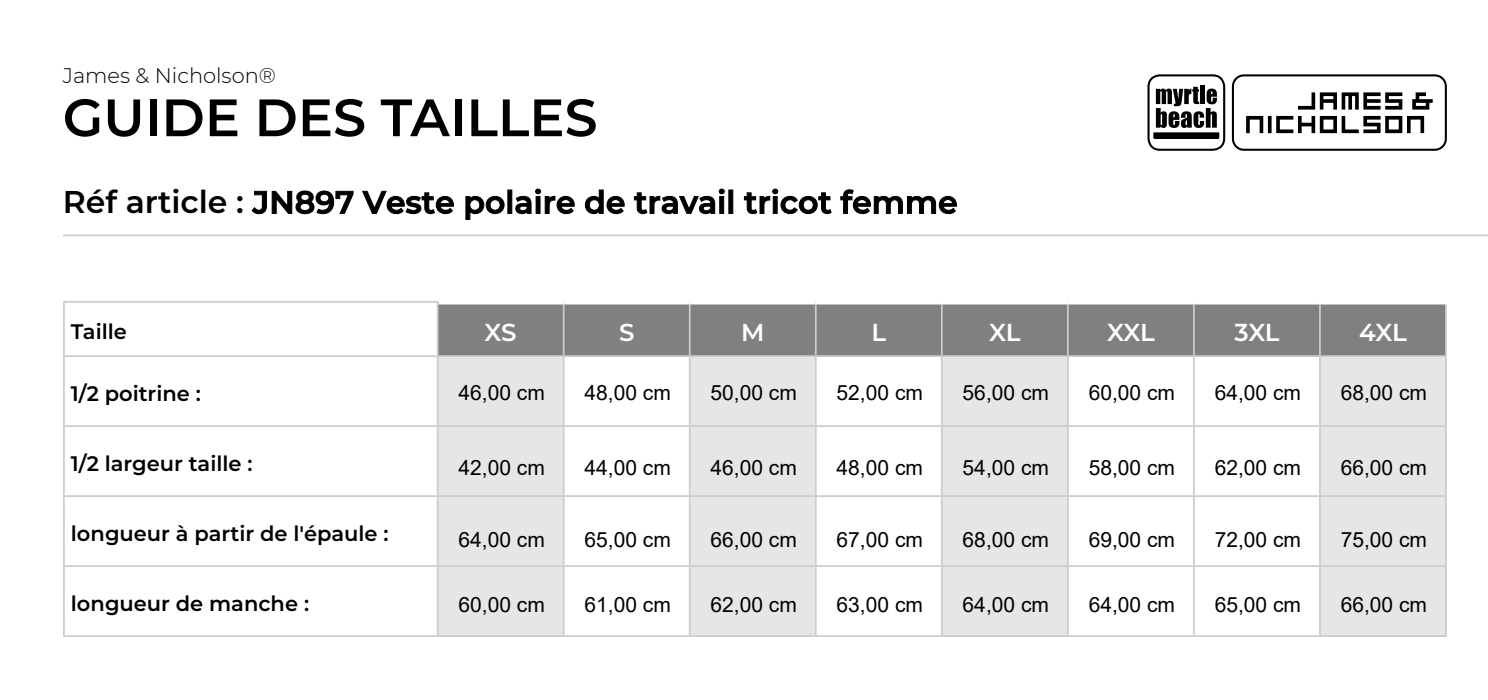
<style>
.page{position:relative;width:1488px;height:700px;background:#fff}
.page>*{position:absolute;margin:0;border:0;box-sizing:border-box;transform-origin:0 0}
.t1{font:600 52.5px "Montserrat";color:#000}
.t2{font:600 31.5px "Montserrat";color:#000}
.t3{font:600 24.5px "Montserrat";letter-spacing:-.02em;color:#fff}
.t4{font:21px "Arial";color:#000}
.t5{font:600 21px "Montserrat";color:#000}
.t6{font:300 21px "Montserrat";color:#000}
</style>
<div class="page">
<div style="left:1231px;top:74px;width:215px;height:77px;border:2px solid #000;border-radius:11px"></div>
<svg style="left:1246px;top:116px;width:17px;height:17px"></svg>
<svg style="left:1267px;top:116px;width:4px;height:17px"></svg>
<svg style="left:1276px;top:116px;width:148px;height:17px"></svg>
<svg style="left:1298px;top:92px;width:104px;height:18px"></svg>
<svg style="left:1412px;top:92px;width:20px;height:18px"></svg>
<div style="left:1147px;top:74px;width:78px;height:77px;border:2px solid #000;border-radius:11px"></div>
<hr style="left:1200px;top:85px;width:4px;height:19px;background:#000">
<div style="left:1153px;top:132px;width:66px;height:7px;background:#000"></div>
<svg style="left:1155px;top:87px;width:62px;height:41px"></svg>
<div style="left:438px;top:304px;width:1007px;height:51px;background:#808080"></div>
<svg style="left:438px;top:357px;width:1007px;height:278px;fill:#e6e6e6"></svg>
<svg style="left:1194px;top:357px;width:125px;height:278px"></svg>
<hr style="left:941px;top:357px;width:1px;height:68px;background:#ccc">
<hr style="left:1067px;top:357px;width:1px;height:68px;background:#ccc">
<hr style="left:1193px;top:357px;width:1px;height:68px;background:#ccc">
<hr style="left:816px;top:425px;width:126px;height:2px;background:#ccc">
<hr style="left:942px;top:425px;width:126px;height:2px;background:#ccc">
<hr style="left:941px;top:427px;width:1px;height:68px;background:#ccc">
<hr style="left:1068px;top:425px;width:126px;height:2px;background:#ccc">
<hr style="left:1067px;top:427px;width:1px;height:68px;background:#ccc">
<hr style="left:1194px;top:425px;width:126px;height:2px;background:#ccc">
<hr style="left:1193px;top:427px;width:1px;height:68px;background:#ccc">
<hr style="left:816px;top:495px;width:126px;height:2px;background:#ccc">
<hr style="left:942px;top:495px;width:126px;height:2px;background:#ccc">
<hr style="left:941px;top:497px;width:1px;height:68px;background:#ccc">
<hr style="left:1068px;top:495px;width:126px;height:2px;background:#ccc">
<hr style="left:1067px;top:497px;width:1px;height:68px;background:#ccc">
<hr style="left:1194px;top:495px;width:126px;height:2px;background:#ccc">
<hr style="left:1193px;top:497px;width:1px;height:68px;background:#ccc">
<hr style="left:816px;top:565px;width:126px;height:2px;background:#ccc">
<hr style="left:942px;top:565px;width:126px;height:2px;background:#ccc">
<hr style="left:941px;top:567px;width:1px;height:68px;background:#ccc">
<hr style="left:1068px;top:565px;width:126px;height:2px;background:#ccc">
<hr style="left:1067px;top:567px;width:1px;height:68px;background:#ccc">
<hr style="left:1194px;top:565px;width:126px;height:2px;background:#ccc">
<hr style="left:1193px;top:567px;width:1px;height:68px;background:#ccc">
<hr style="left:816px;top:635px;width:126px;height:2px;background:#ccc">
<hr style="left:942px;top:635px;width:126px;height:2px;background:#ccc">
<hr style="left:1068px;top:635px;width:126px;height:2px;background:#ccc">
<hr style="left:1194px;top:635px;width:126px;height:2px;background:#ccc">
<hr style="left:689px;top:357px;width:1px;height:68px;background:#ccc">
<hr style="left:815px;top:357px;width:1px;height:68px;background:#ccc">
<hr style="left:438px;top:425px;width:126px;height:2px;background:#ccc">
<hr style="left:564px;top:425px;width:126px;height:2px;background:#ccc">
<hr style="left:690px;top:425px;width:126px;height:2px;background:#ccc">
<hr style="left:689px;top:427px;width:1px;height:68px;background:#ccc">
<hr style="left:815px;top:427px;width:1px;height:68px;background:#ccc">
<hr style="left:438px;top:495px;width:126px;height:2px;background:#ccc">
<hr style="left:564px;top:495px;width:126px;height:2px;background:#ccc">
<hr style="left:690px;top:495px;width:126px;height:2px;background:#ccc">
<hr style="left:689px;top:497px;width:1px;height:68px;background:#ccc">
<hr style="left:815px;top:497px;width:1px;height:68px;background:#ccc">
<hr style="left:438px;top:565px;width:126px;height:2px;background:#ccc">
<hr style="left:564px;top:565px;width:126px;height:2px;background:#ccc">
<hr style="left:690px;top:565px;width:126px;height:2px;background:#ccc">
<hr style="left:689px;top:567px;width:1px;height:68px;background:#ccc">
<hr style="left:815px;top:567px;width:1px;height:68px;background:#ccc">
<hr style="left:438px;top:635px;width:126px;height:2px;background:#ccc">
<hr style="left:564px;top:635px;width:126px;height:2px;background:#ccc">
<hr style="left:690px;top:635px;width:126px;height:2px;background:#ccc">
<hr style="left:689px;top:304px;width:1px;height:51px;background:#ccc">
<hr style="left:815px;top:304px;width:1px;height:51px;background:#ccc">
<hr style="left:941px;top:304px;width:1px;height:51px;background:#ccc">
<hr style="left:1067px;top:304px;width:1px;height:51px;background:#ccc">
<hr style="left:1193px;top:304px;width:1px;height:51px;background:#ccc">
<hr style="left:1319px;top:304px;width:1px;height:51px;background:#ccc">
<hr style="left:1445px;top:304px;width:1px;height:51px;background:#ccc">
<hr style="left:438px;top:355px;width:126px;height:2px;background:#ccc">
<hr style="left:564px;top:355px;width:126px;height:2px;background:#ccc">
<hr style="left:690px;top:355px;width:126px;height:2px;background:#ccc">
<hr style="left:816px;top:355px;width:126px;height:2px;background:#ccc">
<hr style="left:942px;top:355px;width:126px;height:2px;background:#ccc">
<hr style="left:1068px;top:355px;width:126px;height:2px;background:#ccc">
<hr style="left:1194px;top:355px;width:126px;height:2px;background:#ccc">
<hr style="left:1320px;top:355px;width:126px;height:2px;background:#ccc">
<hr style="left:63px;top:357px;width:2px;height:68px;background:#ccc">
<hr style="left:437px;top:357px;width:1px;height:68px;background:#ccc">
<hr style="left:563px;top:357px;width:1px;height:68px;background:#ccc">
<hr style="left:63px;top:425px;width:375px;height:2px;background:#ccc">
<hr style="left:63px;top:427px;width:2px;height:68px;background:#ccc">
<hr style="left:437px;top:427px;width:1px;height:68px;background:#ccc">
<hr style="left:563px;top:427px;width:1px;height:68px;background:#ccc">
<hr style="left:63px;top:495px;width:375px;height:2px;background:#ccc">
<hr style="left:63px;top:497px;width:2px;height:68px;background:#ccc">
<hr style="left:437px;top:497px;width:1px;height:68px;background:#ccc">
<hr style="left:563px;top:497px;width:1px;height:68px;background:#ccc">
<hr style="left:63px;top:565px;width:375px;height:2px;background:#ccc">
<hr style="left:63px;top:567px;width:2px;height:68px;background:#ccc">
<hr style="left:437px;top:567px;width:1px;height:68px;background:#ccc">
<hr style="left:563px;top:567px;width:1px;height:68px;background:#ccc">
<hr style="left:63px;top:635px;width:375px;height:2px;background:#ccc">
<hr style="left:63px;top:301px;width:375px;height:2px;background:#ccc">
<hr style="left:63px;top:303px;width:2px;height:52px;background:#ccc">
<hr style="left:437px;top:303px;width:1px;height:52px;background:#ccc">
<hr style="left:563px;top:304px;width:1px;height:51px;background:#ccc">
<hr style="left:63px;top:355px;width:375px;height:2px;background:#ccc">
<hr style="left:1319px;top:357px;width:1px;height:68px;background:#ccc">
<hr style="left:1445px;top:357px;width:1px;height:68px;background:#ccc">
<hr style="left:1320px;top:425px;width:126px;height:2px;background:#ccc">
<hr style="left:1319px;top:427px;width:1px;height:68px;background:#ccc">
<hr style="left:1445px;top:427px;width:1px;height:68px;background:#ccc">
<hr style="left:1320px;top:495px;width:126px;height:2px;background:#ccc">
<hr style="left:1319px;top:497px;width:1px;height:68px;background:#ccc">
<hr style="left:1445px;top:497px;width:1px;height:68px;background:#ccc">
<hr style="left:1320px;top:565px;width:126px;height:2px;background:#ccc">
<hr style="left:1319px;top:567px;width:1px;height:68px;background:#ccc">
<hr style="left:1445px;top:567px;width:1px;height:68px;background:#ccc">
<hr style="left:1320px;top:635px;width:126px;height:2px;background:#ccc">
<hr style="left:63px;top:234px;width:1425px;height:2px;background:#000">
<p class="t6" style="left:63px;top:61px;width:215px">James &amp; Nicholson®</p>
<h1 class="t1" style="left:63px;top:80px;width:536px">GUIDE DES TAILLES</h1>
<h2 class="t2" style="left:63px;top:180px;width:896px">Réf article : JN897 Veste polaire de travail tricot femme</h2>
<p class="t5" style="left:71px;top:317px;width:58px">Taille</p>
<p class="t3" style="left:484px;top:315px;width:34px">XS</p>
<p class="t3" style="left:619px;top:315px;width:17px">S</p>
<p class="t3" style="left:741px;top:315px;width:25px">M</p>
<p class="t3" style="left:871px;top:315px;width:16px">L</p>
<p class="t3" style="left:989px;top:315px;width:33px">XL</p>
<p class="t3" style="left:1107px;top:315px;width:49px">XXL</p>
<p class="t3" style="left:1234px;top:315px;width:47px">3XL</p>
<p class="t3" style="left:1359px;top:315px;width:49px">4XL</p>
<p class="t5" style="left:71px;top:379px;width:131px">1/2 poitrine :</p>
<p class="t4" style="left:458px;top:378px;width:88px">46,00 cm</p>
<p class="t4" style="left:584px;top:378px;width:88px">48,00 cm</p>
<p class="t4" style="left:710px;top:378px;width:88px">50,00 cm</p>
<p class="t4" style="left:836px;top:378px;width:88px">52,00 cm</p>
<p class="t4" style="left:962px;top:378px;width:88px">56,00 cm</p>
<p class="t4" style="left:1088px;top:378px;width:88px">60,00 cm</p>
<p class="t4" style="left:1214px;top:378px;width:88px">64,00 cm</p>
<p class="t4" style="left:1340px;top:378px;width:88px">68,00 cm</p>
<p class="t5" style="left:71px;top:449px;width:183px">1/2 largeur taille :</p>
<p class="t4" style="left:458px;top:453px;width:88px">42,00 cm</p>
<p class="t4" style="left:584px;top:453px;width:88px">44,00 cm</p>
<p class="t4" style="left:710px;top:453px;width:88px">46,00 cm</p>
<p class="t4" style="left:836px;top:453px;width:88px">48,00 cm</p>
<p class="t4" style="left:962px;top:453px;width:88px">54,00 cm</p>
<p class="t4" style="left:1088px;top:453px;width:88px">58,00 cm</p>
<p class="t4" style="left:1214px;top:453px;width:88px">62,00 cm</p>
<p class="t4" style="left:1340px;top:453px;width:88px">66,00 cm</p>
<p class="t5" style="left:71px;top:519px;width:319px">longueur à partir de l'épaule :</p>
<p class="t4" style="left:458px;top:526px;width:88px">64,00 cm</p>
<p class="t4" style="left:584px;top:526px;width:88px">65,00 cm</p>
<p class="t4" style="left:710px;top:526px;width:88px">66,00 cm</p>
<p class="t4" style="left:836px;top:526px;width:88px">67,00 cm</p>
<p class="t4" style="left:962px;top:526px;width:88px">68,00 cm</p>
<p class="t4" style="left:1088px;top:526px;width:88px">69,00 cm</p>
<p class="t4" style="left:1214px;top:526px;width:88px">72,00 cm</p>
<p class="t4" style="left:1340px;top:526px;width:88px">75,00 cm</p>
<p class="t5" style="left:71px;top:589px;width:240px">longueur de manche :</p>
<p class="t4" style="left:458px;top:590px;width:88px">60,00 cm</p>
<p class="t4" style="left:584px;top:590px;width:88px">61,00 cm</p>
<p class="t4" style="left:710px;top:590px;width:88px">62,00 cm</p>
<p class="t4" style="left:836px;top:590px;width:88px">63,00 cm</p>
<p class="t4" style="left:962px;top:590px;width:88px">64,00 cm</p>
<p class="t4" style="left:1088px;top:590px;width:88px">64,00 cm</p>
<p class="t4" style="left:1214px;top:590px;width:88px">65,00 cm</p>
<p class="t4" style="left:1340px;top:590px;width:88px">66,00 cm</p>
</div>
